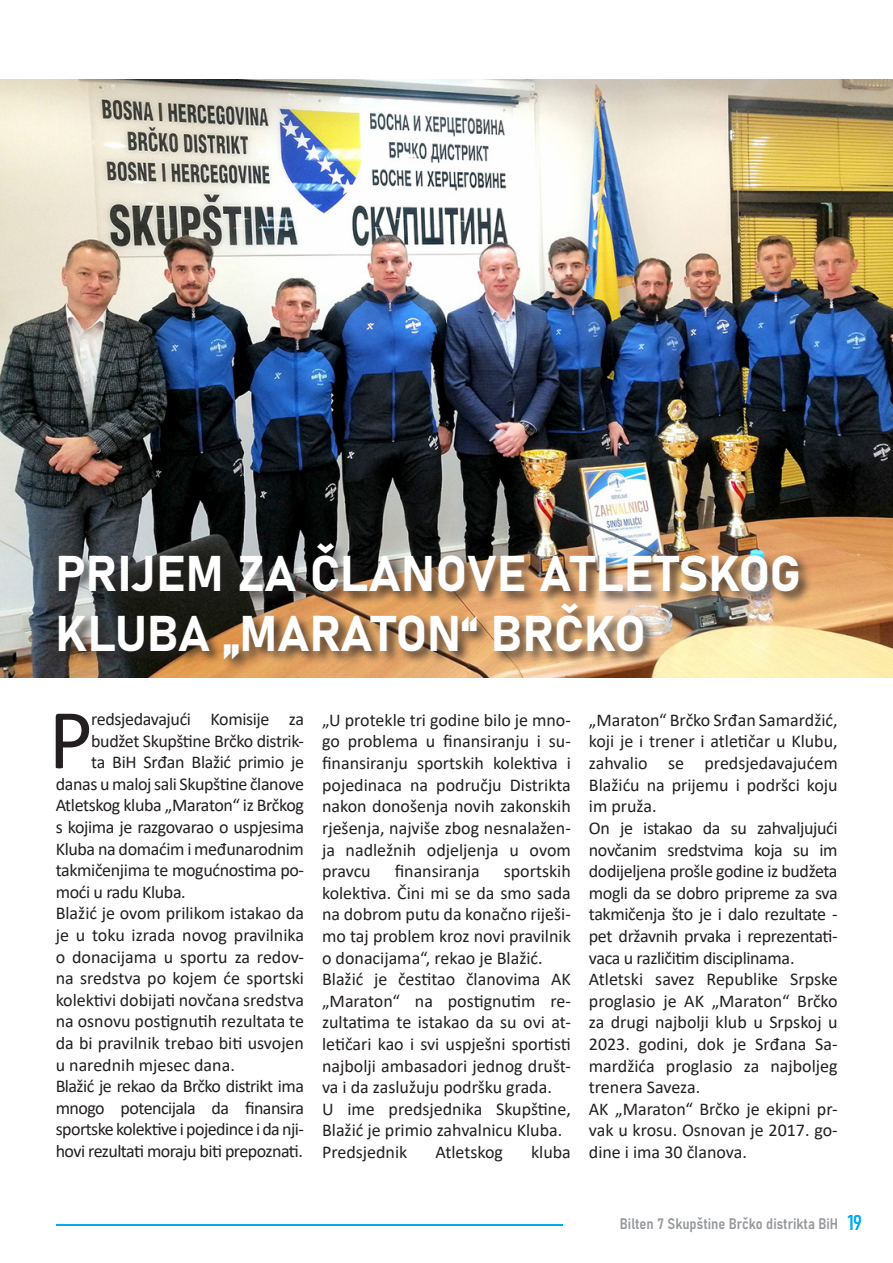
<style>
.page{position:relative;width:893px;height:1263px;background:#fff}
.page>*{position:absolute;margin:0;border:0;box-sizing:border-box;transform-origin:0 0}
.t1{font:86.1px "Calibri";color:#231f20}
.t2{font:49.5px/59.4px "Bahnschrift";letter-spacing:-.005em;color:#fff}
.t3{font:18px/21.6px "Calibri";letter-spacing:-.015em;color:#231f20;text-align:justify}
.t4{font:15px "Bahnschrift";color:#97999c}
.s1{font-size:21px;color:#00aeef}
</style>
<div class="page">
<hr style="left:56px;top:1224px;width:506px;height:2px;background:#00aeee">
<img style="left:0;top:80px;width:893px;height:598px">
<div style="left:57px;top:542px;width:756px;height:130px;background:#231f20;opacity:.75"></div>
<p class="t2" style="left:55px;top:541px;width:748px">PRIJEM ZA ČLANOVE ATLETSKOG<br>KLUBA „MARATON“ BRČKO</p>
<p class="t1" style="left:48px;top:680px;width:46px">P</p>
<p class="t3" style="left:91px;top:708px;width:214px">redsjedavajući Komisije za</p>
<p class="t3" style="left:91px;top:729px;width:214px">budžet Skupštine Brčko distrik-</p>
<p class="t3" style="left:91px;top:751px;width:214px">ta BiH Srđan Blažić primio je</p>
<p class="t3" style="left:56px;top:772px;width:250px">danas u maloj sali Skupštine članove</p>
<p class="t3" style="left:56px;top:794px;width:250px">Atletskog kluba „Maraton“ iz Brčkog</p>
<p class="t3" style="left:56px;top:816px;width:250px">s kojima je razgovarao o uspjesima</p>
<p class="t3" style="left:56px;top:837px;width:250px">Kluba na domaćim i međunarodnim</p>
<p class="t3" style="left:56px;top:859px;width:250px">takmičenjima te mogućnostima po-</p>
<p class="t3" style="left:56px;top:880px;width:132px">moći u radu Kluba.</p>
<p class="t3" style="left:56px;top:902px;width:250px">Blažić je ovom prilikom istakao da je u toku izrada novog pravilnika o donacijama u sportu za redov&shy;na sredstva po kojem će sportski kolektivi dobijati novčana sredstva na osnovu postignutih rezultata te da bi pravilnik trebao biti usvojen u narednih mjesec dana.</p>
<p class="t3" style="left:56px;top:1075px;width:250px">Blažić je rekao da Brčko distrikt ima mnogo potencijala da finansira sportske kolektive i pojedince i da nji&shy;hovi rezultati moraju biti prepoznati.</p>
<p class="t3" style="left:322px;top:709px;width:250px">„U protekle tri godine bilo je mno&shy;go problema u finansiranju i su&shy;finansiranju sportskih kolektiva i pojedinaca na području Distrikta nakon donošenja novih zakonskih rješenja, najviše zbog nesnalažen&shy;ja nadležnih odjeljenja u ovom pravcu</p>
<p class="t3" style="left:395px;top:860px;width:87px">finansiranja</p>
<p class="t3" style="left:322px;top:860px;width:250px;text-indent:182px">sportskih kolektiva. Čini mi se da smo sada na dobrom putu da konačno riješi&shy;mo taj problem kroz novi pravilnik o donacijama“, rekao je Blažić.</p>
<p class="t3" style="left:322px;top:968px;width:250px">Blažić je čestitao članovima AK „Maraton“ na postignutim re&shy;zultatima te istakao da su ovi at&shy;letičari kao i svi uspješni sportisti najbolji ambasadori jednog društ&shy;va i da zaslužuju podršku grada.</p>
<p class="t3" style="left:322px;top:1097px;width:250px">U ime predsjednika Skupštine,<br>Blažić je primio zahvalnicu Kluba.</p>
<p class="t3" style="left:322px;top:1141px;width:87px">Predsjednik</p>
<p class="t3" style="left:435px;top:1141px;width:69px">Atletskog</p>
<p class="t3" style="left:531px;top:1141px;width:41px">kluba</p>
<p class="t3" style="left:589px;top:709px;width:250px">„Maraton“ Brčko Srđan Samardžić, koji je i trener i atletičar u Klubu, zahvalio se predsjedavajućem Blažiću na prijemu i podršci koju im pruža.</p>
<p class="t3" style="left:589px;top:817px;width:250px">On je istakao da su zahvaljujući novčanim sredstvima koja su im dodijeljena prošle godine iz budžeta mogli da se dobro pripreme za sva takmičenja što je i dalo rezultate - pet državnih prvaka i reprezentati&shy;vaca u različitim disciplinama.</p>
<p class="t3" style="left:589px;top:968px;width:250px">Atletski savez Republike Srpske proglasio je AK „Maraton“ Brčko za drugi najbolji klub u Srpskoj u 2023. godini, dok je Srđana Sa&shy;mardžića proglasio za najboljeg trenera Saveza.</p>
<p class="t3" style="left:589px;top:1097px;width:250px">AK „Maraton“ Brčko je ekipni pr&shy;vak u krosu. Osnovan je 2017. go&shy;dine i ima 30 članova.</p>
<p class="t4" style="left:620px;top:1212px;width:243px">Bilten 7 Skupštine Brčko distrikta BiH <span class="s1">19</span></p>
</div>
